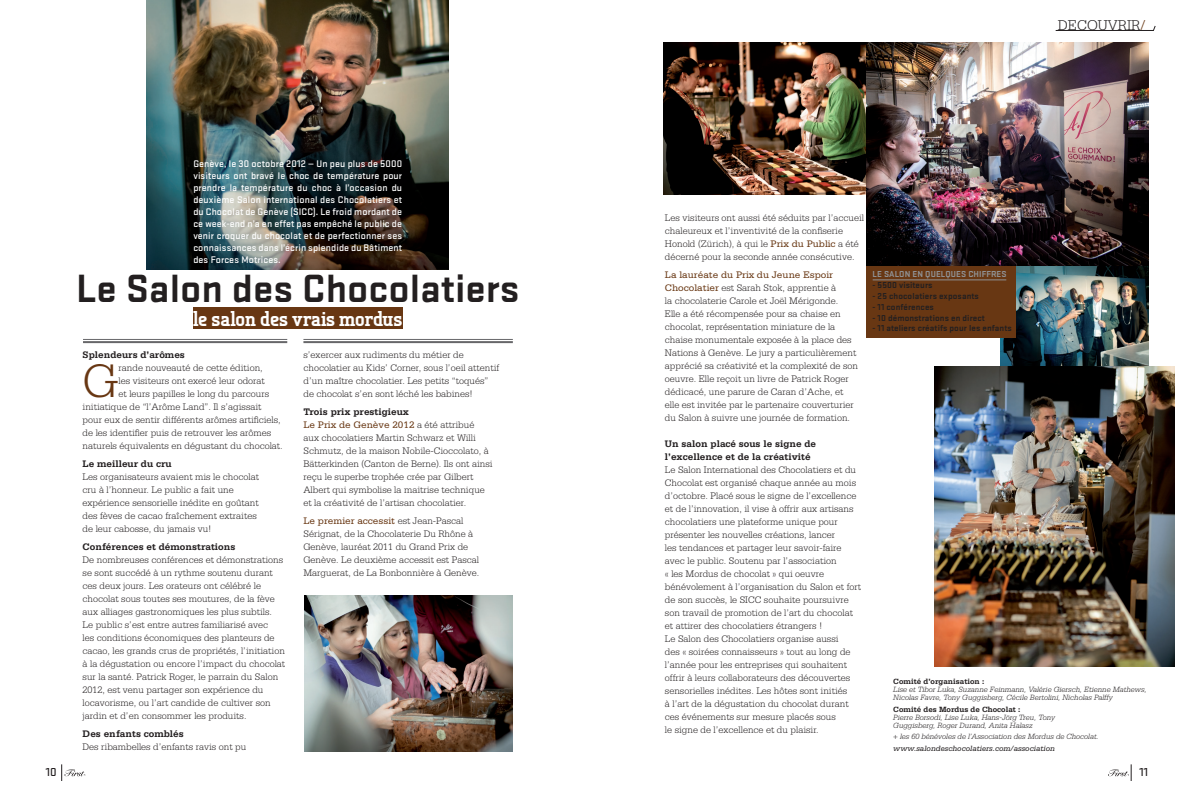
<style>
.page{position:relative;width:1191px;height:794px;background:#fff}
.page>*{position:absolute;margin:0;border:0;box-sizing:border-box;transform-origin:0 0}
.t1{font:300 49.8px "Serifa";color:#683713}
.t2{font:700 41px "Stratum No 2";color:#231f20}
.t3{font:800 20px "Tertre";letter-spacing:-.005em;color:#fff}
.t4{font:300 15px "Serifa";color:#231f20}
.t5{font:500 12px "Stratum No 2";color:#231f20}
.t6{font:300 10px/13px "Serifa";color:#231f20}
.t7{font:500 10px/12px "Stratum No 2";letter-spacing:.01em;color:#fff;text-align:justify}
.t8{font:700 10px/13px "Serifa";color:#231f20}
.t9{font:700 9px "Stratum No 2";letter-spacing:.01em;color:#231f20}
.t10{font:700 9px "Stratum No 2";letter-spacing:.01em;color:#8f9194}
.t11{font:italic 300 8px/8px "Serifa";color:#231f20}
.t12{font:700 8px "Serifa";color:#231f20}
.t13{font:italic 8px "Serifa";color:#231f20}
.s1{font-weight:400;color:#683713}
.s2{color:#683713}
</style>
<div class="page">
<svg style="left:61px;top:764px;width:24px;height:17px"></svg>
<svg style="left:1108px;top:764px;width:23px;height:17px"></svg>
<img style="left:1000px;top:265px;width:148px;height:101px">
<img style="left:147px;top:0;width:301px;height:270px">
<img style="left:663px;top:43px;width:204px;height:152px">
<div style="left:193px;top:307px;width:209px;height:22px;background:#683713"></div>
<svg style="left:1055px;top:25px;width:100px;height:6px"></svg>
<img style="left:304px;top:595px;width:208px;height:156px">
<hr style="left:83px;top:339px;width:204px;height:1px;background:#67676a">
<hr style="left:83px;top:341px;width:204px;height:2px;background:#67676a">
<hr style="left:303px;top:339px;width:210px;height:1px;background:#67676a">
<hr style="left:303px;top:341px;width:210px;height:2px;background:#67676a">
<img style="left:934px;top:366px;width:241px;height:300px">
<div style="left:867px;top:264px;width:149px;height:74px;background:#683713"></div>
<hr style="left:872px;top:280px;width:134px;height:1px;background:#8f9194">
<img style="left:867px;top:43px;width:281px;height:222px">
<p class="t7" style="left:193px;top:158px;width:210px">Genève, le 30 octobre 2012 — Un peu plus de 5000 visiteurs ont bravé le choc de température pour prendre la température du choc à l’occasion du deuxième Salon international des Chocolatiers et du Chocolat de Genève (SICC). Le froid mordant de ce week-end n’a en effet pas empêché le public de venir croquer du chocolat et de perfectionner ses connaissances dans l’écrin splendide du Bâtiment des Forces Motrices.</p>
<p class="t2" style="left:76px;top:265px;width:445px">Le Salon des Chocolatiers</p>
<p class="t3" style="left:193px;top:306px;width:211px">le salon des vrais mordus</p>
<p class="t8" style="left:83px;top:348px;width:104px">Splendeurs d’arômes</p>
<p class="t1" style="left:83px;top:353px;width:37px">G</p>
<p class="t6" style="left:119px;top:361px;width:146px">rande nouveauté de cette édition,</p>
<p class="t6" style="left:119px;top:374px;width:148px">les visiteurs ont exercé leur odorat</p>
<p class="t6" style="left:119px;top:387px;width:152px">et leurs papilles le long du parcours</p>
<p class="t6" style="left:83px;top:400px;width:180px">initiatique de “l’Arôme Land”. Il s’agissait</p>
<p class="t6" style="left:83px;top:413px;width:200px">pour eux de sentir différents arômes artificiels,</p>
<p class="t6" style="left:83px;top:426px;width:190px">de les identifier puis de retrouver les arômes</p>
<p class="t6" style="left:83px;top:439px;width:202px">naturels équivalents en dégustant du chocolat.</p>
<p class="t8" style="left:83px;top:457px;width:90px">Le meilleur du cru</p>
<p class="t6" style="left:83px;top:470px;width:178px">Les organisateurs avaient mis le chocolat cru à l’honneur. Le public a fait une expérience sensorielle inédite en goûtant des fèves de cacao fraîchement extraites de leur cabosse, du jamais vu!</p>
<p class="t8" style="left:83px;top:540px;width:154px">Conférences et démonstrations</p>
<p class="t6" style="left:83px;top:553px;width:204px">De nombreuses conférences et démonstrations se sont succédé à un rythme soutenu durant ces deux jours. Les orateurs ont célébré le chocolat sous toutes ses moutures, de la fève aux alliages gastronomiques les plus subtils.<br>Le public s’est entre autres familiarisé avec<br>les conditions économiques des planteurs de cacao, les grands crus de propriétés, l’initiation à la dégustation ou encore l’impact du chocolat sur la santé. Patrick Roger, le parrain du Salon 2012, est venu partager son expérience du locavorisme, ou l’art candide de cultiver son jardin et d’en consommer les produits.</p>
<p class="t8" style="left:83px;top:727px;width:103px">Des enfants comblés</p>
<p class="t6" style="left:83px;top:740px;width:165px">Des ribambelles d’enfants ravis ont pu</p>
<p class="t6" style="left:303px;top:348px;width:197px">s’exercer aux rudiments du métier de chocolatier au Kids’ Corner, sous l’oeil attentif d’un maître chocolatier. Les petits “toqués” de chocolat s’en sont léché les babines!</p>
<p class="t8" style="left:303px;top:405px;width:107px">Trois prix prestigieux</p>
<p class="t6" style="left:303px;top:418px;width:191px"><span class="s1">Le Prix de Genève 2012</span> a été attribué<br>aux chocolatiers Martin Schwarz et Willi Schmutz, de la maison Nobile-Cioccolato, à Bätterkinden (Canton de Berne). Ils ont ainsi reçu le superbe trophée crée par Gilbert Albert qui symbolise la maitrise technique et la créativité de l’artisan chocolatier.</p>
<p class="t6" style="left:303px;top:514px;width:177px"><span class="s1">Le premier accessit</span> est Jean-Pascal Sérignat, de la Chocolaterie Du Rhône à Genève, lauréat 2011 du Grand Prix de Genève. Le deuxième accessit est Pascal Marguerat, de La Bonbonnière à Genève.</p>
<p class="t4" style="left:1057px;top:17px;width:89px">DECOUVRIR<span class="s2">/</span></p>
<p class="t6" style="left:665px;top:211px;width:201px">Les visiteurs ont aussi été séduits par l’accueil chaleureux et l’inventivité de la confiserie Honold (Zürich), à qui le <span class="s1">Prix du Public</span> a été décerné pour la seconde année consécutive.</p>
<p class="t6" style="left:665px;top:268px;width:195px"><span class="s1">La lauréate du Prix du Jeune Espoir Chocolatier</span> est Sarah Stok, apprentie à<br>la chocolaterie Carole et Joël Mérigonde.<br>Elle a été récompensée pour sa chaise en chocolat, représentation miniature de la chaise monumentale exposée à la place des Nations à Genève. Le jury a particulièrement apprécié sa créativité et la complexité de son oeuvre. Elle reçoit un livre de Patrick Roger dédicacé, une parure de Caran d’Ache, et elle est invitée par le partenaire couverturier du Salon à suivre une journée de formation.</p>
<p class="t8" style="left:665px;top:437px;width:153px">Un salon placé sous le signe de l’excellence et de la créativité</p>
<p class="t6" style="left:665px;top:463px;width:198px">Le Salon International des Chocolatiers et du Chocolat est organisé chaque année au mois d’octobre. Placé sous le signe de l’excellence et de l’innovation, il vise à offrir aux artisans chocolatiers une plateforme unique pour présenter les nouvelles créations, lancer<br>les tendances et partager leur savoir-faire avec le public. Soutenu par l’association<br>« les Mordus de chocolat » qui oeuvre bénévolement à l’organisation du Salon et fort de son succès, le SICC souhaite poursuivre son travail de promotion de l’art du chocolat et attirer des chocolatiers étrangers !</p>
<p class="t6" style="left:665px;top:632px;width:187px">Le Salon des Chocolatiers organise aussi des « soirées connaisseurs » tout au long de l’année pour les entreprises qui souhaitent offrir à leurs collaborateurs des découvertes sensorielles inédites. Les hôtes sont initiés à l’art de la dégustation du chocolat durant ces événements sur mesure placés sous<br>le signe de l’excellence et du plaisir.</p>
<p class="t10" style="left:872px;top:269px;width:136px">LE SALON EN QUELQUES CHIFFRES</p>
<p class="t9" style="left:872px;top:280px;width:61px">- 5500 visiteurs</p>
<p class="t9" style="left:872px;top:291px;width:108px">- 25 chocolatiers exposants</p>
<p class="t9" style="left:872px;top:302px;width:63px">- 11 conférences</p>
<p class="t9" style="left:872px;top:312px;width:114px">- 10 démonstrations en direct</p>
<p class="t9" style="left:872px;top:323px;width:141px">- 11 ateliers créatifs pour les enfants</p>
<p class="t12" style="left:893px;top:676px;width:93px">Comité d’organisation :</p>
<p class="t11" style="left:893px;top:685px;width:255px">Lise et Tibor Luka, Suzanne Feinmann, Valérie Giersch, Etienne Mathews,<br>Nicolas Favre, Tony Guggisberg, Cécile Bertolini, Nicholas Palffy</p>
<p class="t12" style="left:893px;top:704px;width:129px">Comité des Mordus de Chocolat :</p>
<p class="t11" style="left:893px;top:713px;width:163px">Pierre Borsodi, Lise Luka, Hans-Jörg Treu, Tony<br>Guggisberg, Roger Durand, Anita Halasz</p>
<p class="t11" style="left:893px;top:732px;width:207px">+ les 60 bénévoles de l’Association des Mordus de Chocolat.</p>
<p class="t13" style="left:893px;top:743px;width:163px">www.salondeschocolatiers.com/association</p>
<p class="t5" style="left:46px;top:765px;width:12px">10</p>
<p class="t5" style="left:1139px;top:765px;width:10px">11</p>
</div>
